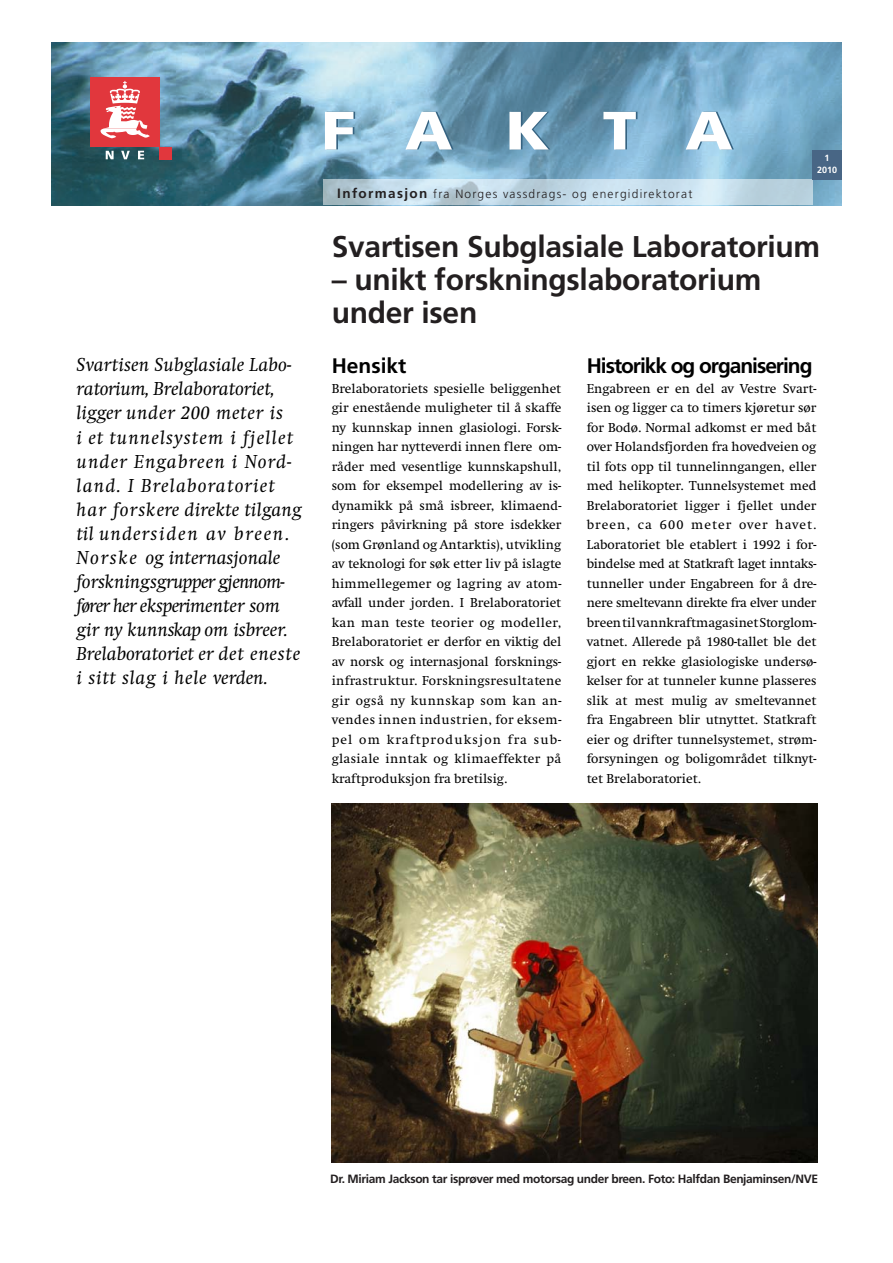
<style>
.page{position:relative;width:893px;height:1263px;background:#fff}
.page>*{position:absolute;margin:0;border:0;box-sizing:border-box;transform-origin:0 0}
.t1{font:900 54px "Frutiger";letter-spacing:.84em;color:#fff;scale:1.13 1}
.Body_Text{font:700 30px/33px "Frutiger";letter-spacing:-.01em;color:#231f20}
.Overskrift_4{font:700 21px "Frutiger";letter-spacing:-.05em;color:#000}
.Overskrift_4-2{font:700 21px "Frutiger";color:#000}
.Brødtekst3{font:italic 19.5px/24px "Swift EF";letter-spacing:.01em;color:#000}
.Brødtekst{font:13.5px/19.5px "Swift EF";color:#000;text-align:justify}
.Body_Text-2{font:700 12px "Frutiger";letter-spacing:-.03em;color:#231f20}
.t2{font:300 12px "Frutiger";letter-spacing:.1em;color:#231f20}
.t3{font:700 9px "Frutiger";color:#fff}
.s1{font-weight:700;font-size:13.5px}
</style>
<div class="page">
<img style="left:51px;top:43px;width:791px;height:162px">
<svg style="left:323px;top:180px;width:489px;height:25px;background:#c0d7e4"></svg>
<svg style="left:106px;top:151px;width:8px;height:8px"></svg>
<svg style="left:121px;top:151px;width:9px;height:8px"></svg>
<svg style="left:138px;top:151px;width:6px;height:8px"></svg>
<div style="left:90px;top:77px;width:70px;height:70px;background:#e1373d"></div>
<div style="left:160px;top:147px;width:12px;height:13px;background:#e1373d"></div>
<svg style="left:101px;top:81px;width:49px;height:57px"></svg>
<div style="left:812px;top:150px;width:30px;height:30px;background:#486685"></div>
<img style="left:332px;top:804px;width:485px;height:359px">
<p class="t1" style="left:321px;top:98px;width:366px">FAKTA</p>
<p class="t3" style="left:825px;top:152px;width:7px">1</p>
<p class="t3" style="left:817px;top:164px;width:22px">2010</p>
<p class="t2" style="left:337px;top:187px;width:357px"><span class="s1">Informasjon</span> fra Norges vassdrags- og energidirektorat</p>
<p class="Body_Text" style="left:332px;top:230px;width:490px">Svartisen Subglasiale Laboratorium</p>
<p class="Body_Text" style="left:332px;top:263px;width:431px">– unikt forskningslaboratorium under isen</p>
<p class="Brødtekst3" style="left:77px;top:353px;width:227px">Svartisen Subglasiale Labo&shy;ratorium, Brelaboratoriet, ligger under 200 meter is<br>i et tunnelsystem i fjellet under Engabreen i Nord&shy;land. I Brelaboratoriet har forskere direkte tilgang til undersiden av breen.<br>Norske og internasjonale forskningsgrupper gjennom&shy;fører her eksperimenter som gir ny kunnskap om isbreer.<br>Brelaboratoriet er det eneste i sitt slag i hele verden.</p>
<p class="Overskrift_4" style="left:587px;top:354px;width:227px">Historikk og organisering</p>
<p class="Overskrift_4-2" style="left:332px;top:354px;width:76px">Hensikt</p>
<p class="Brødtekst" style="left:332px;top:379px;width:231px">Brelaboratoriets spesielle beliggenhet gir enestående muligheter til å skaffe ny kunnskap innen glasiologi. Forsk&shy;ningen har nytteverdi innen flere om&shy;råder med vesentlige kunnskapshull, som for eksempel modellering av is&shy;dynamikk på små isbreer, klimaend&shy;ringers påvirkning på store isdekker (som Grønland og Antarktis), utvikling av teknologi for søk etter liv på islagte himmellegemer og lagring av atom&shy;avfall under jorden. I Brelaboratoriet kan man teste teorier og modeller, Brelaboratoriet er derfor en viktig del av norsk og internasjonal forsknings&shy;infrastruktur. Forskningsresultatene gir også ny kunnskap som kan an&shy;vendes innen industrien, for eksem&shy;pel om kraftproduksjon fra sub&shy;glasiale inntak og klimaeffekter på kraftproduksjon fra bretilsig.</p>
<p class="Brødtekst" style="left:587px;top:379px;width:231px">Engabreen er en del av Vestre Svart&shy;isen og ligger ca to timers kjøretur sør for Bodø. Normal adkomst er med båt over Holandsfjorden fra hovedveien og til fots opp til tunnelinngangen, eller med helikopter. Tunnelsystemet med Brelaboratoriet ligger i fjellet under breen, ca 600 meter over havet.<br>Laboratoriet ble etablert i 1992 i for&shy;bindelse med at Statkraft laget inntaks&shy;tunneller under Engabreen for å dre&shy;nere smeltevann direkte fra elver under breen til vannkraftmagasinet Storglom&shy;vatnet. Allerede på 1980-tallet ble det gjort en rekke glasiologiske undersø&shy;kelser for at tunneler kunne plasseres slik at mest mulig av smeltevannet fra Engabreen blir utnyttet. Statkraft eier og drifter tunnelsystemet, strøm&shy;forsyningen og boligområdet tilknyt&shy;tet Brelaboratoriet.</p>
<p class="Body_Text-2" style="left:330px;top:1172px;width:489px">Dr. Miriam Jackson tar isprøver med motorsag under breen. Foto: Halfdan Benjaminsen/NVE</p>
</div>
